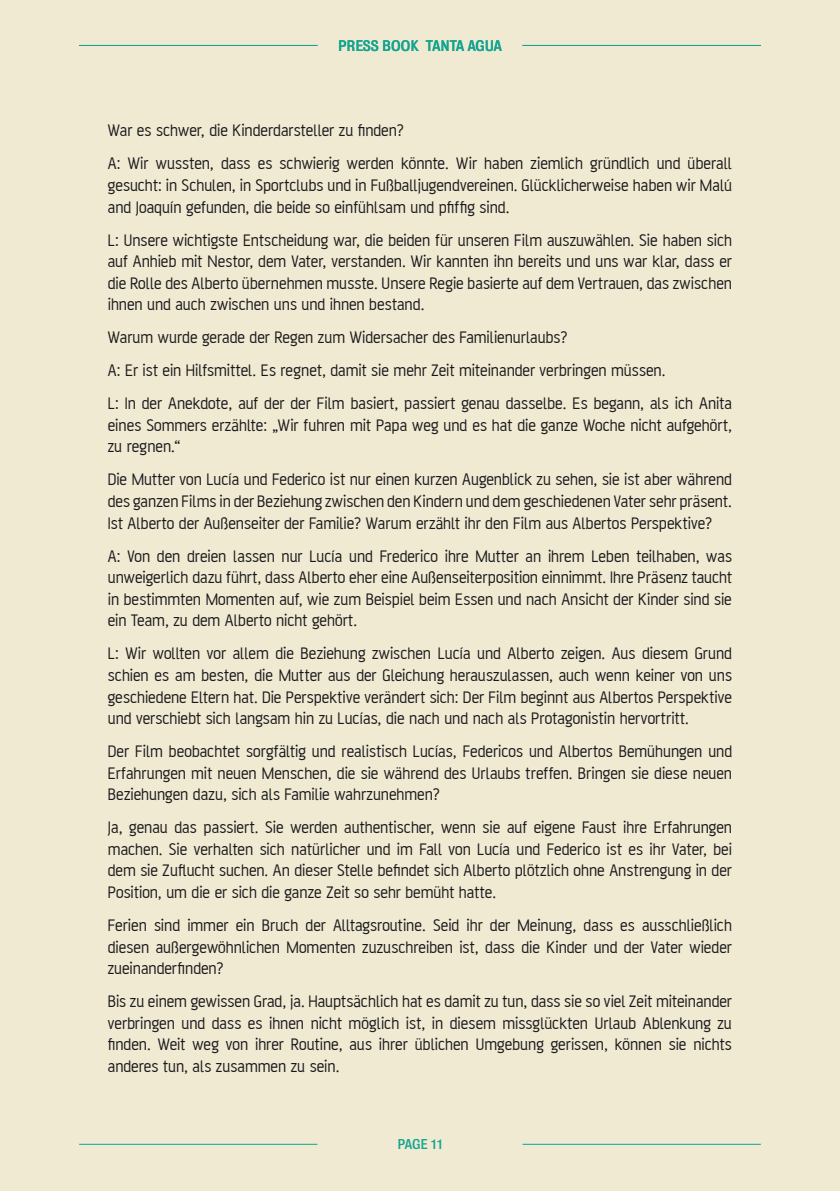
<style>
.page{position:relative;width:840px;height:1191px;background:#fff}
.page>*{position:absolute;margin:0;border:0;box-sizing:border-box;transform-origin:0 0}
.t1{font:18px/21.6px "AF Battersea";color:#1a171c;text-align:justify}
.t2{font:14px "Bureau Grot Five Three";color:#14a490}
.t3{font:13px "Bureau Grot Five Three";color:#14a490}
.s1{font-size:12.4px}
</style>
<div class="page">
<div style="left:0;top:0;width:839px;height:1191px;background:#efead1"></div>
<hr style="left:79px;top:1143px;width:238px;height:1px;background:#14a490">
<hr style="left:522px;top:1143px;width:238px;height:1px;background:#14a490">
<hr style="left:79px;top:45px;width:238px;height:1px;background:#14a490">
<hr style="left:522px;top:45px;width:238px;height:1px;background:#14a490">
<p class="t2" style="left:338px;top:37px;width:165px">PRESS BOOK TANTA AGUA</p>
<p class="t1" style="left:108px;top:114px;width:625px;line-height:33px">War es schwer, die Kinderdarsteller zu finden?<br>A: Wir wussten, dass es schwierig werden könnte. Wir haben ziemlich gründlich und überall</p>
<p class="t1" style="left:108px;top:174px;width:625px">gesucht: in Schulen, in Sportclubs und in Fußballjugendvereinen. Glücklicherweise haben wir Malú and Joaquín gefunden, die beide so einfühlsam und pfiffig sind.</p>
<p class="t1" style="left:108px;top:229px;width:625px">L: Unsere wichtigste Entscheidung war, die beiden für unseren Film auszuwählen. Sie haben sich auf Anhieb mit Nestor, dem Vater, verstanden. Wir kannten ihn bereits und uns war klar, dass er die Rolle des Alberto übernehmen musste. Unsere Regie basierte auf dem Vertrauen, das zwischen ihnen und auch zwischen uns und ihnen bestand.</p>
<p class="t1" style="left:108px;top:321px;width:625px;line-height:33px;text-align:left">Warum wurde gerade der Regen zum Widersacher des Familienurlaubs?<br>A: Er ist ein Hilfsmittel. Es regnet, damit sie mehr Zeit miteinander verbringen müssen.<br>L: In der Anekdote, auf der der Film basiert, passiert genau dasselbe. Es begann, als ich Anita</p>
<p class="t1" style="left:108px;top:414px;width:625px">eines Sommers erzählte: „Wir fuhren mit Papa weg und es hat die ganze Woche nicht aufgehört, zu regnen.“</p>
<p class="t1" style="left:108px;top:468px;width:625px">Die Mutter von Lucía und Federico ist nur einen kurzen Augenblick zu sehen, sie ist aber während des ganzen Films in der Beziehung zwischen den Kindern und dem geschiedenen Vater sehr präsent.<br>Ist Alberto der Außenseiter der Familie? Warum erzählt ihr den Film aus Albertos Perspektive?</p>
<p class="t1" style="left:108px;top:545px;width:625px">A: Von den dreien lassen nur Lucía und Frederico ihre Mutter an ihrem Leben teilhaben, was unweigerlich dazu führt, dass Alberto eher eine Außenseiterposition einnimmt. Ihre Präsenz taucht in bestimmten Momenten auf, wie zum Beispiel beim Essen und nach Ansicht der Kinder sind sie ein Team, zu dem Alberto nicht gehört.</p>
<p class="t1" style="left:108px;top:642px;width:625px">L: Wir wollten vor allem die Beziehung zwischen Lucía und Alberto zeigen. Aus diesem Grund schien es am besten, die Mutter aus der Gleichung herauszulassen, auch wenn keiner von uns geschiedene Eltern hat. Die Perspektive verändert sich: Der Film beginnt aus Albertos Perspektive und verschiebt sich langsam hin zu Lucías, die nach und nach als Protagonistin hervortritt.</p>
<p class="t1" style="left:108px;top:740px;width:625px">Der Film beobachtet sorgfältig und realistisch Lucías, Federicos und Albertos Bemühungen und Erfahrungen mit neuen Menschen, die sie während des Urlaubs treffen. Bringen sie diese neuen Beziehungen dazu, sich als Familie wahrzunehmen?</p>
<p class="t1" style="left:108px;top:816px;width:625px">Ja, genau das passiert. Sie werden authentischer, wenn sie auf eigene Faust ihre Erfahrungen machen. Sie verhalten sich natürlicher und im Fall von Lucía und Federico ist es ihr Vater, bei dem sie Zuflucht suchen. An dieser Stelle befindet sich Alberto plötzlich ohne Anstrengung in der Position, um die er sich die ganze Zeit so sehr bemüht hatte.</p>
<p class="t1" style="left:108px;top:914px;width:625px">Ferien sind immer ein Bruch der Alltagsroutine. Seid ihr der Meinung, dass es ausschließlich diesen außergewöhnlichen Momenten zuzuschreiben ist, dass die Kinder und der Vater wieder zueinanderfinden?</p>
<p class="t1" style="left:108px;top:990px;width:625px">Bis zu einem gewissen Grad, ja. Hauptsächlich hat es damit zu tun, dass sie so viel Zeit miteinander verbringen und dass es ihnen nicht möglich ist, in diesem missglückten Urlaub Ablenkung zu finden. Weit weg von ihrer Routine, aus ihrer üblichen Umgebung gerissen, können sie nichts anderes tun, als zusammen zu sein.</p>
<p class="t3" style="left:397px;top:1136px;width:47px">PAGE <span class="s1">11</span></p>
</div>
